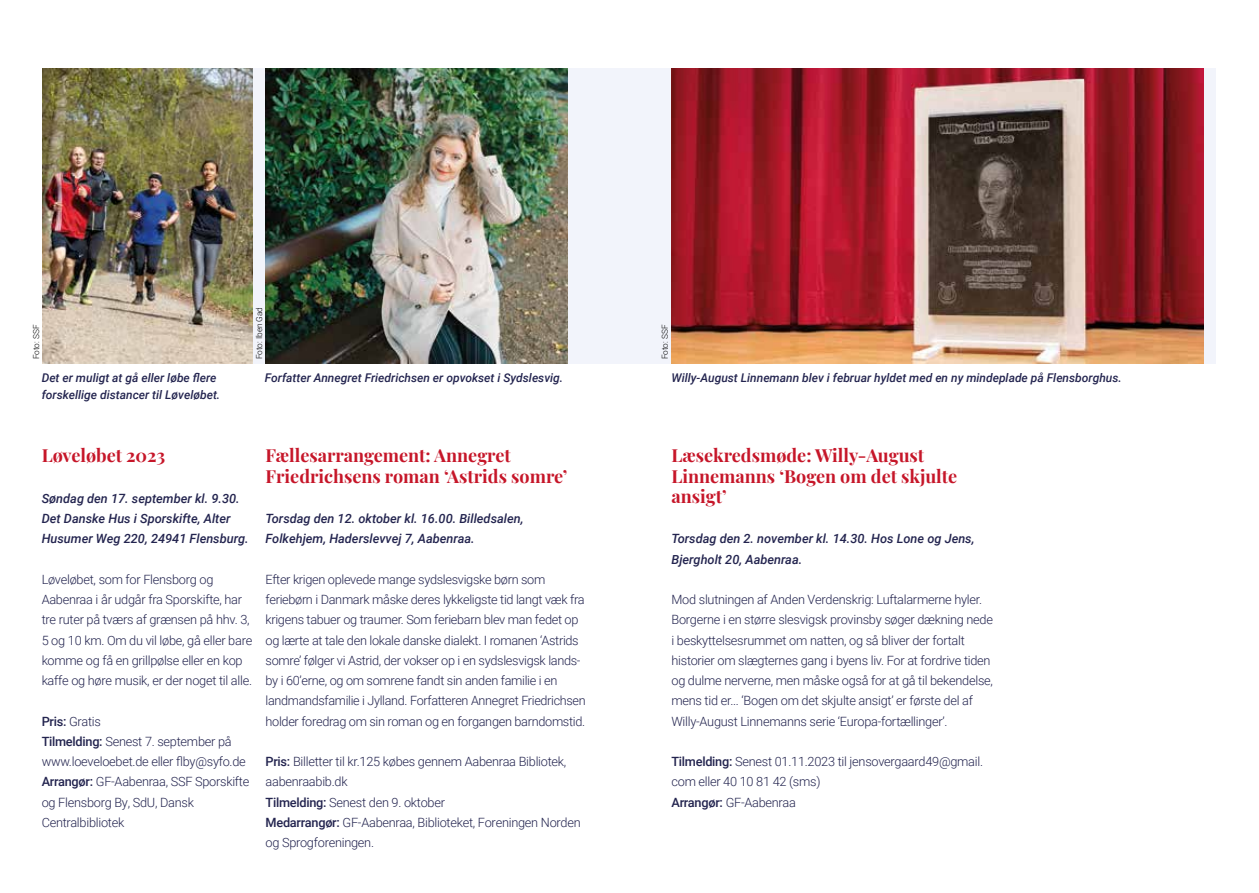
<style>
.page{position:relative;width:1259px;height:893px;background:#fff}
.page>*{position:absolute;margin:0;border:0;box-sizing:border-box;transform-origin:0 0}
.t1{font:700 18px/20.2px "Playfair Display";color:#c61629}
.t2{font:300 12.75px/20.2px "Roboto";letter-spacing:-.02em;color:#23244f}
.t3{font:italic 500 12.75px/20.2px "Roboto";color:#23244f}
.t4{font:italic 500 12px/16.5px "Roboto";color:#23244f}
.t5{font:300 8.25px "Roboto";color:#000}
.s1{font-weight:500}
</style>
<div class="page">
<div style="left:43px;top:68px;width:1173px;height:296px;background:#f2f4fb"></div>
<img style="left:43px;top:68px;width:210px;height:296px">
<img style="left:266px;top:68px;width:301px;height:296px">
<img style="left:671px;top:68px;width:533px;height:296px">
<p class="t5" style="left:30px;top:359px;width:36px;rotate:-90deg">Foto: SSF</p>
<p class="t4" style="left:42px;top:369px;width:180px">Det er muligt at gå eller løbe flere forskellige distancer til Løveløbet.</p>
<p class="t5" style="left:253px;top:359px;width:54px;rotate:-90deg">Foto: Iben Gad</p>
<p class="t4" style="left:265px;top:369px;width:300px">Forfatter Annegret Friedrichsen er opvokset i Sydslesvig.</p>
<h1 class="t1" style="left:42px;top:444px;width:125px">Løveløbet 2023</h1>
<p class="t3" style="left:42px;top:488px;width:208px">Søndag den 17. september kl. 9.30.<br>Det Danske Hus i Sporskifte, Alter<br>Husumer Weg 220, 24941 Flensburg.</p>
<p class="t2" style="left:42px;top:569px;width:212px">Løveløbet, som for Flensborg og Aabenraa i år udgår fra Sporskifte, har tre ruter på tværs af grænsen på hhv. 3, 5 og 10 km. Om du vil løbe, gå eller bare komme og få en grillpølse eller en kop kaffe og høre musik, er der noget til alle.</p>
<p class="t2" style="left:42px;top:710px;width:209px"><span class="s1">Pris:</span> Gratis<br><span class="s1">Tilmelding:</span> Senest 7. september på www.loeveloebet.de eller flby@syfo.de<br><span class="s1">Arrangør:</span> GF-Aabenraa, SSF Sporskifte og Flensborg By, SdU, Dansk<br>Centralbibliotek</p>
<h1 class="t1" style="left:265px;top:444px;width:303px">Fællesarrangement: Annegret<br>Friedrichsens roman ‘Astrids somre’</h1>
<p class="t3" style="left:265px;top:508px;width:259px">Torsdag den 12. oktober kl. 16.00. Billedsalen,<br>Folkehjem, Haderslevvej 7, Aabenraa.</p>
<p class="t2" style="left:265px;top:569px;width:322px">Efter krigen oplevede mange sydslesvigske børn som feriebørn i Danmark måske deres lykkeligste tid langt væk fra krigens tabuer og traumer. Som feriebarn blev man fedet op og lærte at tale den lokale danske dialekt. I romanen ‘Astrids somre’ følger vi Astrid, der vokser op i en sydslesvigsk lands&shy;by i 60’erne, og om somrene fandt sin anden familie i en landmandsfamilie i Jylland. Forfatteren Annegret Friedrichsen holder foredrag om sin roman og en forgangen barndomstid.</p>
<p class="t2" style="left:265px;top:751px;width:317px"><span class="s1">Pris:</span> Billetter til kr.125 købes gennem Aabenraa Bibliotek, aabenraabib.dk<br><span class="s1">Tilmelding:</span> Senest den 9. oktober<br><span class="s1">Medarrangør:</span> GF-Aabenraa, Biblioteket, Foreningen Norden og Sprogforeningen.</p>
<p class="t5" style="left:659px;top:359px;width:36px;rotate:-90deg">Foto: SSF</p>
<p class="t4" style="left:671px;top:369px;width:452px">Willy-August Linnemann blev i februar hyldet med en ny mindeplade på Flensborghus.</p>
<h1 class="t1" style="left:671px;top:444px;width:287px">Læsekredsmøde: Willy-August<br>Linnemanns ‘Bogen om det skjulte ansigt’</h1>
<p class="t3" style="left:671px;top:528px;width:304px">Torsdag den 2. november kl. 14.30. Hos Lone og Jens,<br>Bjergholt 20, Aabenraa.</p>
<p class="t2" style="left:671px;top:589px;width:323px">Mod slutningen af Anden Verdenskrig: Luftalarmerne hyler.<br>Borgerne i en større slesvigsk provinsby søger dækning nede i beskyttelsesrummet om natten, og så bliver der fortalt historier om slægternes gang i byens liv. For at fordrive tiden og dulme nerverne, men måske også for at gå til bekendelse, mens tid er... ‘Bogen om det skjulte ansigt’ er første del af Willy-August Linnemanns serie ‘Europa-fortællinger’.</p>
<p class="t2" style="left:671px;top:751px;width:313px"><span class="s1">Tilmelding:</span> Senest 01.11.2023 til jensovergaard49@gmail. com eller 40 10 81 42 (sms)<br><span class="s1">Arrangør:</span> GF-Aabenraa</p>
</div>
